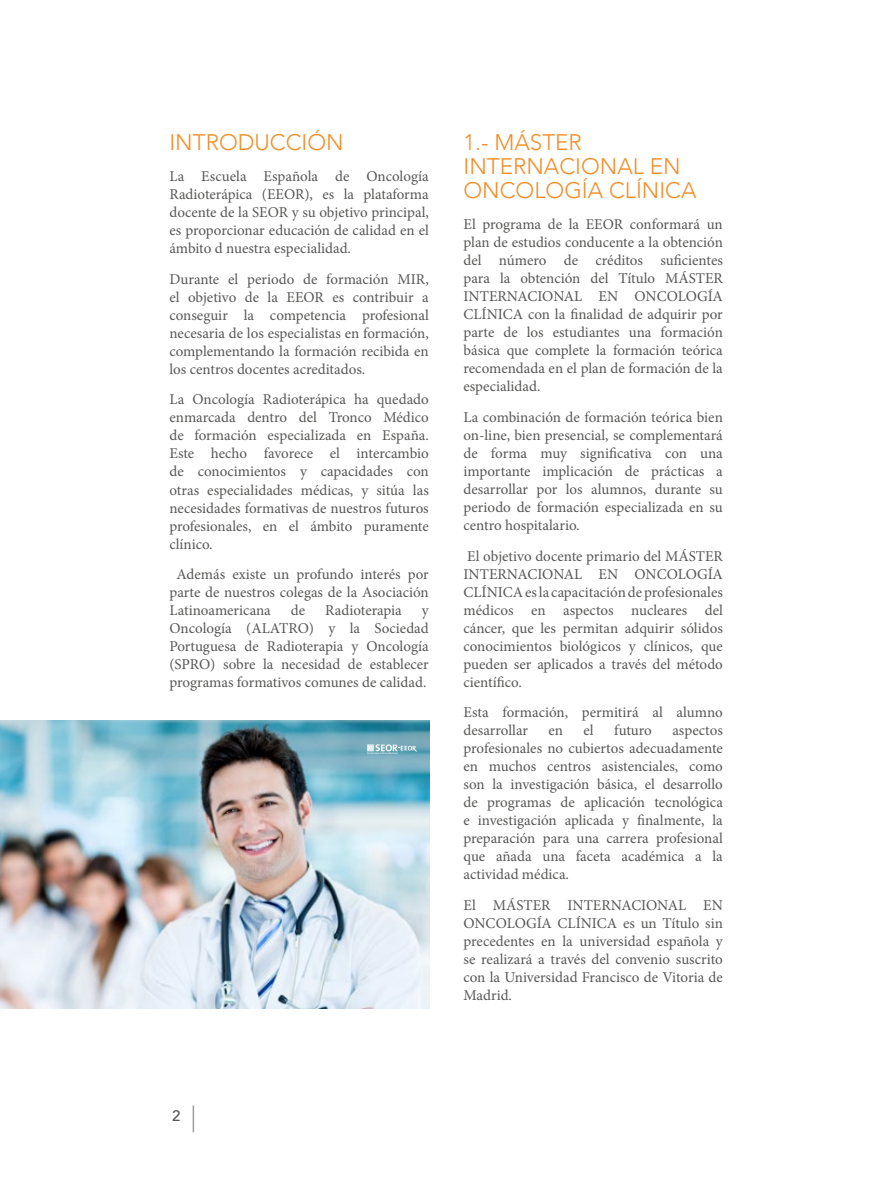
<style>
.page{position:relative;width:893px;height:1191px;background:#fff}
.page>*{position:absolute;margin:0;border:0;box-sizing:border-box;transform-origin:0 0}
.t1{font:300 22.5px/24px "Avenir";color:#f08f29}
.t2{font:15px/18px "Minion Pro";color:#575756;text-align:justify}
.t3{font:500 15px "Avenir";color:#575756}
</style>
<div class="page">
<svg style="left:193px;top:1105px;width:1px;height:27px"></svg>
<img style="left:0;top:721px;width:429px;height:287px">
<svg style="left:367px;top:744px;width:51px;height:10px"></svg>
<h1 class="t1" style="left:169px;top:130px;width:176px">INTRODUCCIÓN</h1>
<p class="t2" style="left:169px;top:167px;width:261px">La Escuela Española de Oncología Radioterápica (EEOR), es la plataforma docente de la SEOR y su objetivo principal, es proporcionar educación de calidad en el ámbito d nuestra especialidad.</p>
<p class="t2" style="left:169px;top:270px;width:261px">Durante el periodo de formación MIR, el objetivo de la EEOR es contribuir a conseguir la competencia profesional necesaria de los especialistas en formación, complementando la formación recibida en los centros docentes acreditados.</p>
<p class="t2" style="left:169px;top:391px;width:261px">La Oncología Radioterápica ha quedado enmarcada dentro del Tronco Médico de formación especializada en España.<br>Este hecho favorece el intercambio de conocimientos y capacidades con otras especialidades médicas, y sitúa las necesidades formativas de nuestros futuros profesionales, en el ámbito puramente clínico.</p>
<p class="t2" style="left:169px;top:565px;width:261px;text-indent:7px">Además existe un profundo interés por parte de nuestros colegas de la Asociación Latinoamericana</p>
<p class="t2" style="left:291px;top:601px;width:16px">de</p>
<p class="t2" style="left:325px;top:601px;width:78px">Radioterapia</p>
<p class="t2" style="left:169px;top:601px;width:261px;text-indent:252px">y Oncología (ALATRO) y la Sociedad Portuguesa de Radioterapia y Oncología (SPRO) sobre la necesidad de establecer programas formativos comunes de calidad.</p>
<h1 class="t1" style="left:463px;top:130px;width:235px">1.- MÁSTER<br>INTERNACIONAL EN<br>ONCOLOGÍA CLÍNICA</h1>
<p class="t2" style="left:463px;top:215px;width:261px">El programa de la EEOR conformará un plan de estudios conducente a la obtención del número de créditos suficientes para la obtención del Título MÁSTER INTERNACIONAL EN ONCOLOGÍA CLÍNICA con la finalidad de adquirir por parte de los estudiantes una formación básica que complete la formación teórica recomendada en el plan de formación de la especialidad.</p>
<p class="t2" style="left:463px;top:408px;width:261px">La combinación de formación teórica bien on-line, bien presencial, se complementará de forma muy significativa con una importante implicación de prácticas a desarrollar por los alumnos, durante su periodo de formación especializada en su centro hospitalario.</p>
<p class="t2" style="left:463px;top:547px;width:261px">El objetivo docente primario del MÁSTER INTERNACIONAL EN ONCOLOGÍA CLÍNICA es la capacitación de profesionales médicos en aspectos nucleares del cáncer, que les permitan adquirir sólidos conocimientos biológicos y clínicos, que pueden ser aplicados a través del método científico.</p>
<p class="t2" style="left:463px;top:703px;width:261px">Esta formación, permitirá al alumno desarrollar</p>
<p class="t2" style="left:549px;top:721px;width:16px">en</p>
<p class="t2" style="left:584px;top:721px;width:12px">el</p>
<p class="t2" style="left:614px;top:721px;width:39px">futuro</p>
<p class="t2" style="left:463px;top:721px;width:261px;text-indent:209px">aspectos profesionales no cubiertos adecuadamente en muchos centros asistenciales, como son la investigación básica, el desarrollo de programas de aplicación tecnológica e investigación aplicada y finalmente, la preparación para una carrera profesional que añada una faceta académica a la actividad médica.</p>
<p class="t2" style="left:463px;top:896px;width:261px">El MÁSTER INTERNACIONAL EN ONCOLOGÍA CLÍNICA es un Título sin precedentes en la universidad española y se realizará a través del convenio suscrito con la Universidad Francisco de Vitoria de Madrid.</p>
<p class="t3" style="left:172px;top:1107px;width:10px">2</p>
</div>
